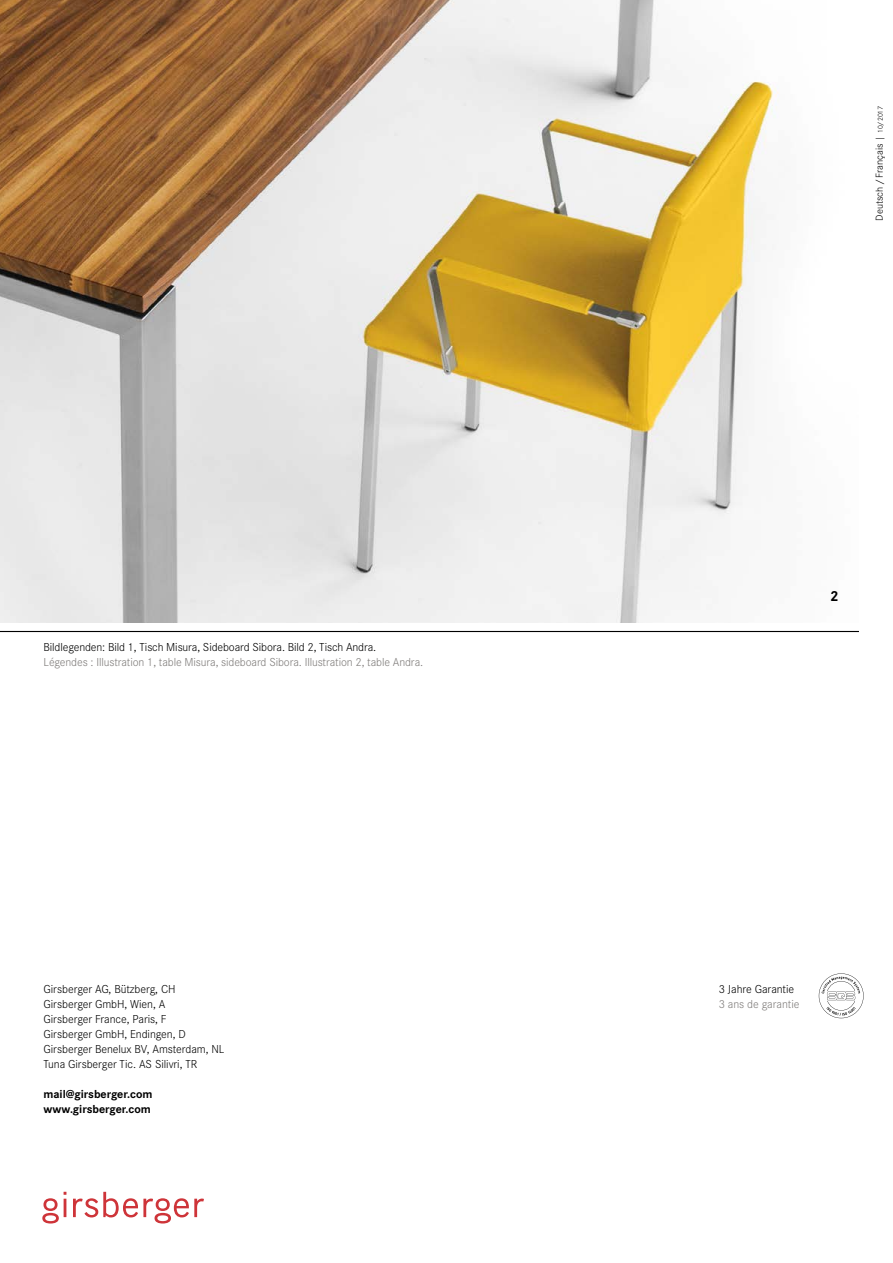
<style>
.page{position:relative;width:893px;height:1263px;background:#fff}
.page>*{position:absolute;margin:0;border:0;box-sizing:border-box;transform-origin:0 0}
.t1{font:700 15px "Corporate S";color:#000}
.t2{font:300 12px/15px "Corporate S";letter-spacing:-.005em;color:#000}
.t3{font:300 12px "Corporate S";letter-spacing:-.01em;color:#7f7c7a}
.t4{font:700 12px/15px "Corporate S";letter-spacing:-.005em;color:#000}
.t5{font:300 10.5px "Corporate S";color:#000}
.s1{font-size:7.5px}
</style>
<div class="page">
<hr style="left:0;top:631px;width:859px;height:1px;background:#000">
<img style="left:0;top:0;width:778px;height:623px">
<svg style="left:42px;top:1192px;width:162px;height:31px"></svg>
<svg style="left:819px;top:973px;width:45px;height:45px"></svg>
<p class="t2" style="left:44px;top:640px;width:334px">Bildlegenden: Bild 1, Tisch Misura, Sideboard Sibora. Bild 2, Tisch Andra.</p>
<p class="t3" style="left:44px;top:655px;width:381px">Légendes : Illustration 1, table Misura, sideboard Sibora. Illustration 2, table Andra.</p>
<p class="t2" style="left:44px;top:981px;width:182px">Girsberger AG, Bützberg, CH<br>Girsberger GmbH, Wien, A<br>Girsberger France, Paris, F<br>Girsberger GmbH, Endingen, D<br>Girsberger Benelux BV, Amsterdam, NL<br>Tuna Girsberger Tic. AS Silivri, TR</p>
<p class="t4" style="left:44px;top:1086px;width:110px">mail@girsberger.com www.girsberger.com</p>
<p class="t5" style="left:873px;top:221px;width:116px;rotate:-90deg">Deutsch/Français | <span class="s1">10/2017</span></p>
<p class="t1" style="left:830px;top:587px;width:10px">2</p>
<p class="t2" style="left:719px;top:981px;width:77px">3 Jahre Garantie</p>
<p class="t3" style="left:719px;top:997px;width:82px">3 ans de garantie</p>
</div>
